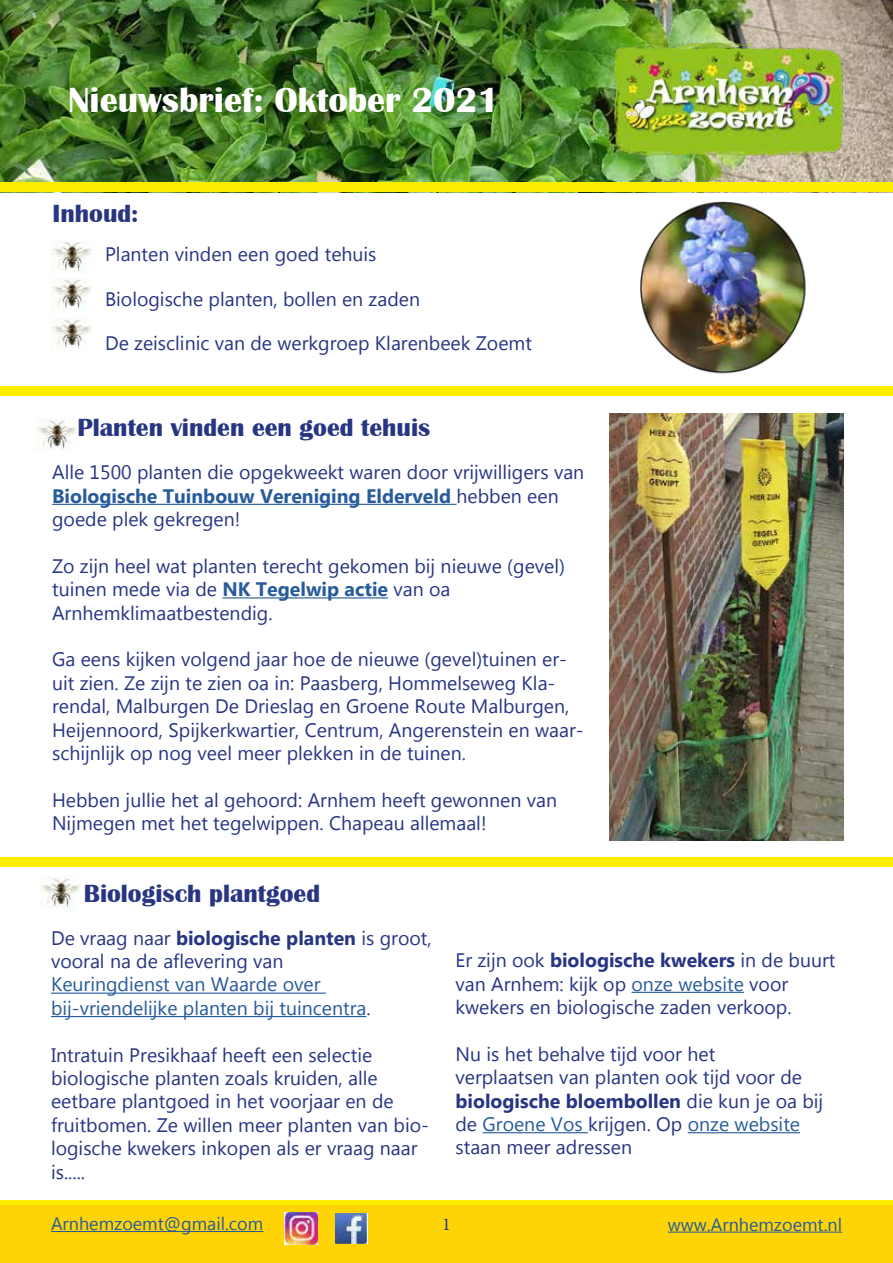
<style>
.page{position:relative;width:893px;height:1263px;background:#fff}
.page>*{position:absolute;margin:0;border:0;box-sizing:border-box;transform-origin:0 0}
.t1{font:700 36px "Britannic";color:#fff}
.t2{font:700 25.5px "Britannic";color:#283583}
.t3{font:19.5px/23.4px "Microsoft New Tai Lue";color:#283583}
.t4{font:19.5px/23.4px "Microsoft New Tai Lue";color:#275b9b}
.t5{font:18px "Microsoft New Tai Lue";color:#275b9b}
.t6{font:18px "Minion Pro";color:#283583}
.s1{font-weight:700;color:#275b9b}
.s2{font-weight:700}
.s3{color:#283583}
.s4{color:#275b9b}
</style>
<div class="page">
<img style="left:0;top:0;width:893px;height:182px">
<div style="left:0;top:182px;width:893px;height:10px;background:#ffed00"></div>
<div style="left:0;top:857px;width:893px;height:10px;background:#ffed00"></div>
<div style="left:0;top:1200px;width:893px;height:5px;background:#ffed00"></div>
<div style="left:0;top:1206px;width:893px;height:57px;background:#ffd407"></div>
<div style="left:0;top:386px;width:893px;height:10px;background:#ffed00"></div>
<img style="left:641px;top:201px;width:165px;height:173px">
<img style="left:612px;top:41px;width:234px;height:116px">
<hr style="left:668px;top:1231px;width:174px;height:1px;background:#275b9b">
<hr style="left:51px;top:1231px;width:212px;height:1px;background:#275b9b">
<hr style="left:51px;top:992px;width:275px;height:2px;background:#275b9b">
<hr style="left:51px;top:1016px;width:315px;height:1px;background:#275b9b">
<hr style="left:631px;top:992px;width:113px;height:1px;background:#275b9b">
<hr style="left:482px;top:1132px;width:106px;height:1px;background:#275b9b">
<hr style="left:688px;top:1132px;width:112px;height:1px;background:#275b9b">
<img style="left:285px;top:1212px;width:33px;height:33px">
<img style="left:335px;top:1214px;width:32px;height:29px">
<img style="left:609px;top:413px;width:234px;height:428px">
<hr style="left:52px;top:504px;width:399px;height:1px;background:#275b9b">
<hr style="left:222px;top:597px;width:166px;height:1px;background:#275b9b">
<img style="left:51px;top:242px;width:40px;height:30px">
<img style="left:51px;top:280px;width:40px;height:30px">
<img style="left:51px;top:317px;width:40px;height:33px">
<img style="left:36px;top:418px;width:40px;height:33px">
<img style="left:40px;top:876px;width:40px;height:33px">
<h1 class="t1" style="left:68px;top:79px;width:433px">Nieuwsbrief: Oktober 2021</h1>
<h2 class="t2" style="left:53px;top:200px;width:87px">Inhoud:</h2>
<p class="t3" style="left:105px;top:244px;width:273px">Planten vinden een goed tehuis</p>
<p class="t3" style="left:105px;top:289px;width:317px">Biologische planten, bollen en zaden</p>
<p class="t3" style="left:105px;top:333px;width:428px">De zeisclinic van de werkgroep Klarenbeek Zoemt</p>
<h2 class="t2" style="left:78px;top:413px;width:354px">Planten vinden een goed tehuis</h2>
<p class="t3" style="left:52px;top:462px;width:534px">Alle 1500 planten die opgekweekt waren door vrijwilligers van<br><span class="s1">Biologische Tuinbouw Vereniging Elderveld</span> hebben een goede plek gekregen!</p>
<p class="t3" style="left:52px;top:556px;width:514px">Zo zijn heel wat planten terecht gekomen bij nieuwe (gevel) tuinen mede via de <span class="s1">NK Tegelwip actie</span> van oa<br>Arnhemklimaatbestendig.</p>
<p class="t3" style="left:52px;top:649px;width:533px">Ga eens kijken volgend jaar hoe de nieuwe (gevel)tuinen er&shy;uit zien. Ze zijn te zien oa in: Paasberg, Hommelseweg Kla&shy;rendal, Malburgen De Drieslag en Groene Route Malburgen, Heijennoord, Spijkerkwartier, Centrum, Angerenstein en waar&shy;schijnlijk op nog veel meer plekken in de tuinen.</p>
<p class="t3" style="left:52px;top:790px;width:507px">Hebben jullie het al gehoord: Arnhem heeft gewonnen van<br>Nijmegen met het tegelwippen. Chapeau allemaal!</p>
<h2 class="t2" style="left:84px;top:879px;width:238px">Biologisch plantgoed</h2>
<p class="t3" style="left:51px;top:928px;width:382px">De vraag naar <span class="s2">biologische planten</span> is groot, vooral na de aflevering van</p>
<p class="t4" style="left:51px;top:974px;width:321px">Keuringdienst van Waarde over bij-vriendelijke planten bij tuincentra<span class="s3">.</span></p>
<p class="t3" style="left:51px;top:1045px;width:379px">Intratuin Presikhaaf heeft een selectie biologische planten zoals kruiden, alle eetbare plantgoed in het voorjaar en de fruitbomen. Ze willen meer planten van bio&shy;logische kwekers inkopen als er vraag naar is.....</p>
<p class="t3" style="left:455px;top:950px;width:381px">Er zijn ook <span class="s2">biologische kwekers</span> in de buurt van Arnhem: kijk op <span class="s4">onze website</span> voor kwekers en biologische zaden verkoop.</p>
<p class="t3" style="left:455px;top:1044px;width:369px">Nu is het behalve tijd voor het<br>verplaatsen van planten ook tijd voor de <span class="s2">biologische bloembollen</span> die kun je oa bij de <span class="s4">Groene Vos</span> krijgen. Op <span class="s4">onze website </span>staan meer adressen</p>
<p class="t5" style="left:51px;top:1213px;width:214px">Arnhemzoemt@gmail.com</p>
<p class="t6" style="left:442px;top:1212px;width:10px">1</p>
<p class="t5" style="left:668px;top:1214px;width:176px">www.Arnhemzoemt.nl</p>
</div>
